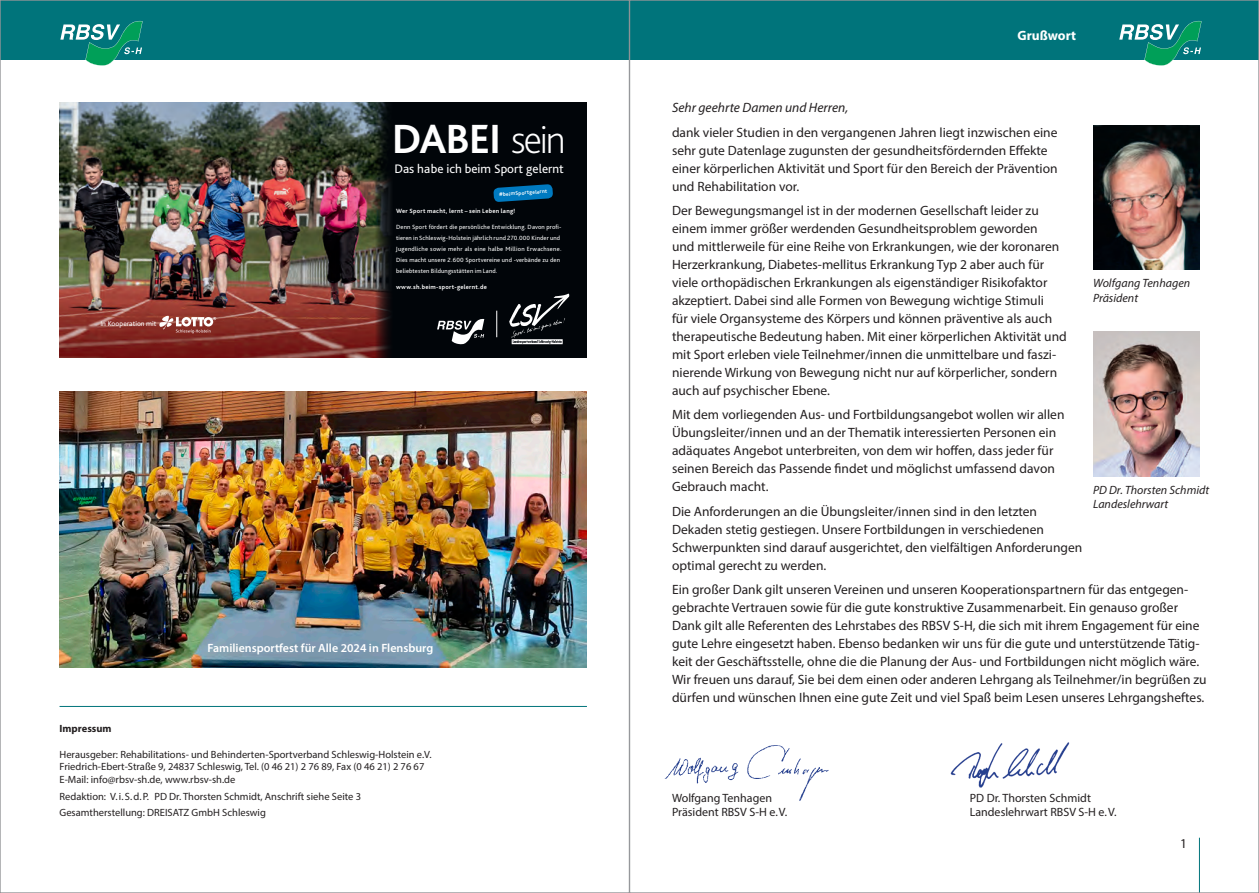
<style>
.page{position:relative;width:1259px;height:893px;background:#fff}
.page>*{position:absolute;margin:0;border:0;box-sizing:border-box;transform-origin:0 0}
.t1{font:700 42.75px "Bliss Pro";letter-spacing:-.025em;color:#fff}
.t2{font:13.5px/18px "Myriad Pro";color:#231f20}
.t3{font:italic 13.5px "Myriad Pro";color:#231f20}
.t4{font:700 13.5px "Myriad Pro";color:#fff}
.t5{font:12.9px "Bliss Pro";color:#fff}
.t6{font:12px "Myriad Pro";color:#231f20}
.t7{font:italic 12px/14.4px "Myriad Pro";color:#231f20}
.t8{font:600 12px "Myriad Pro";color:#fff}
.t9{font:10.5px/12.6px "Myriad Pro";color:#231f20}
.t10{font:700 10.5px "Myriad Pro";color:#231f20}
.t11{font:7.2px "Bliss Pro";color:#fff}
.t12{font:6.3px/10.9px "Bliss Pro";letter-spacing:.02em;color:#fff}
.t13{font:700 6.3px "Bliss Pro";letter-spacing:.035em;color:#fff}
.t14{font:700 5.4px "Bliss Pro";color:#fff}
.s1{font-weight:200;font-size:40.2px}
</style>
<div class="page">
<div style="left:629px;top:0;width:630px;height:60px;background:#00747b"></div>
<div style="left:0;top:0;width:629px;height:60px;background:#00747b"></div>
<svg style="left:1119px;top:21px;width:82px;height:45px"></svg>
<svg style="left:60px;top:21px;width:83px;height:45px"></svg>
<hr style="left:1199px;top:838px;width:1px;height:55px;background:#00747b">
<hr style="left:60px;top:706px;width:527px;height:1px;background:#00747b">
<div style="left:269px;top:102px;width:318px;height:255px;background:#010509"></div>
<img style="left:60px;top:102px;width:331px;height:255px">
<svg style="left:496px;top:311px;width:1px;height:26px"></svg>
<svg style="left:437px;top:319px;width:47px;height:25px"></svg>
<svg style="left:159px;top:316px;width:57px;height:17px"></svg>
<svg style="left:493px;top:184px;width:60px;height:18px"></svg>
<svg style="left:509px;top:294px;width:60px;height:50px"></svg>
<img style="left:950px;top:742px;width:120px;height:46px">
<img style="left:664px;top:745px;width:165px;height:56px">
<img style="left:1093px;top:125px;width:106px;height:145px">
<img style="left:1093px;top:332px;width:106px;height:144px">
<img style="left:60px;top:391px;width:527px;height:277px">
<h1 class="t1" style="left:392px;top:113px;width:175px">DABEI <span class="s1">sein</span></h1>
<p class="t5" style="left:394px;top:161px;width:171px">Das habe ich beim Sport gelernt</p>
<p class="t11" style="left:100px;top:319px;width:58px">In Kooperation mit</p>
<p class="t14" style="left:499px;top:191px;width:50px;rotate:-4deg">#beimSportgelernt</p>
<p class="t13" style="left:396px;top:207px;width:121px">Wer Sport macht, lernt – sein Leben lang!</p>
<p class="t12" style="left:396px;top:221px;width:167px">Denn Sport fördert die persönliche Entwicklung. Davon profi&shy;tieren in Schleswig-Holstein jährlich rund 270.000 Kinder und Jugendliche sowie mehr als eine halbe Million Erwachsene.<br>Dies macht unsere 2.600 Sportvereine und -verbände zu den beliebtesten Bildungs stätten im Land.</p>
<p class="t13" style="left:396px;top:283px;width:92px">www.sh.beim-sport-gelernt.de</p>
<p class="t8" style="left:207px;top:640px;width:227px">Familiensportfest für Alle 2024 in Flensburg</p>
<p class="t10" style="left:60px;top:722px;width:54px">Impressum</p>
<p class="t9" style="left:60px;top:747px;width:374px">Herausgeber: Rehabilitations- und Behinderten-Sportverband Schleswig-Holstein e.V.<br>Friedrich-Ebert-Straße 9, 24837 Schleswig, Tel. (0 46 21) 2 76 89, Fax (0 46 21) 2 76 67<br>E-Mail: info@rbsv-sh.de, www.rbsv-sh.de</p>
<p class="t9" style="left:60px;top:787px;width:303px;line-height:16.8px">Redaktion: V. i. S.d.P. PD Dr. Thorsten Schmidt, Anschrift siehe Seite 3<br>Gesamtherstellung: DREISATZ GmbH Schleswig</p>
<p class="t4" style="left:1017px;top:27px;width:60px">Grußwort</p>
<p class="t3" style="left:672px;top:99px;width:178px">Sehr geehrte Damen und Herren,</p>
<p class="t2" style="left:672px;top:123px;width:387px">dank vieler Studien in den vergangenen Jahren liegt inzwischen eine sehr gute Datenlage zugunsten der gesundheitsfördernden Effekte einer körperlichen Aktivität und Sport für den Bereich der Prävention und Rehabilitation vor.</p>
<p class="t2" style="left:672px;top:201px;width:396px">Der Bewegungsmangel ist in der modernen Gesellschaft leider zu einem immer größer werdenden Gesundheitsproblem geworden<br>und mittlerweile für eine Reihe von Erkrankungen, wie der koronaren Herzerkrankung, Diabetes-mellitus Erkrankung Typ 2 aber auch für viele orthopädischen Erkrankungen als eigenständiger Risikofaktor akzeptiert. Dabei sind alle Formen von Bewegung wichtige Stimuli<br>für viele Organsysteme des Körpers und können präventive als auch therapeutische Bedeutung haben. Mit einer körperlichen Aktivität und mit Sport erleben viele Teilnehmer/innen die unmittelbare und faszi&shy;nierende Wirkung von Bewegung nicht nur auf körperlicher, sondern auch auf psychischer Ebene.</p>
<p class="t2" style="left:672px;top:406px;width:394px">Mit dem vorliegenden Aus- und Fortbildungsangebot wollen wir allen Übungsleiter/innen und an der Thematik interessierten Personen ein adäquates Angebot unterbreiten, von dem wir hoffen, dass jeder für seinen Bereich das Passende findet und möglichst umfassend davon Gebrauch macht.</p>
<p class="t2" style="left:672px;top:502px;width:412px">Die Anforderungen an die Übungsleiter/innen sind in den letzten Dekaden stetig gestiegen. Unsere Fortbildungen in verschiedenen Schwerpunkten sind darauf ausgerichtet, den vielfältigen Anforderungen optimal gerecht zu werden.</p>
<p class="t2" style="left:672px;top:580px;width:536px">Ein großer Dank gilt unseren Vereinen und unseren Kooperationspartnern für das entgegen&shy;gebrachte Vertrauen sowie für die gute konstruktive Zusammenarbeit. Ein genauso großer Dank gilt alle Referenten des Lehrstabes des RBSV S-H, die sich mit ihrem Engagement für eine gute Lehre eingesetzt haben. Ebenso bedanken wir uns für die gute und unterstützende Tätig&shy;keit der Geschäftsstelle, ohne die die Planung der Aus- und Fortbildungen nicht möglich wäre.<br>Wir freuen uns darauf, Sie bei dem einen oder anderen Lehrgang als Teilnehmer/in begrüßen zu dürfen und wünschen Ihnen eine gute Zeit und viel Spaß beim Lesen unseres Lehrgangsheftes.</p>
<p class="t7" style="left:1093px;top:276px;width:99px">Wolfgang Tenhagen<br>Präsident</p>
<p class="t7" style="left:1093px;top:482px;width:118px">PD Dr. Thorsten Schmidt<br>Landeslehrwart</p>
<p class="t6" style="left:672px;top:791px;width:102px">Wolfgang Tenhagen</p>
<p class="t6" style="left:969px;top:791px;width:123px">PD Dr. Thorsten Schmidt</p>
<p class="t6" style="left:672px;top:805px;width:117px">Präsident RBSV S-H e.V.</p>
<p class="t6" style="left:969px;top:805px;width:148px">Landeslehrwart RBSV S-H e.V.</p>
<p class="t2" style="left:1180px;top:834px;width:8px">1</p>
</div>
